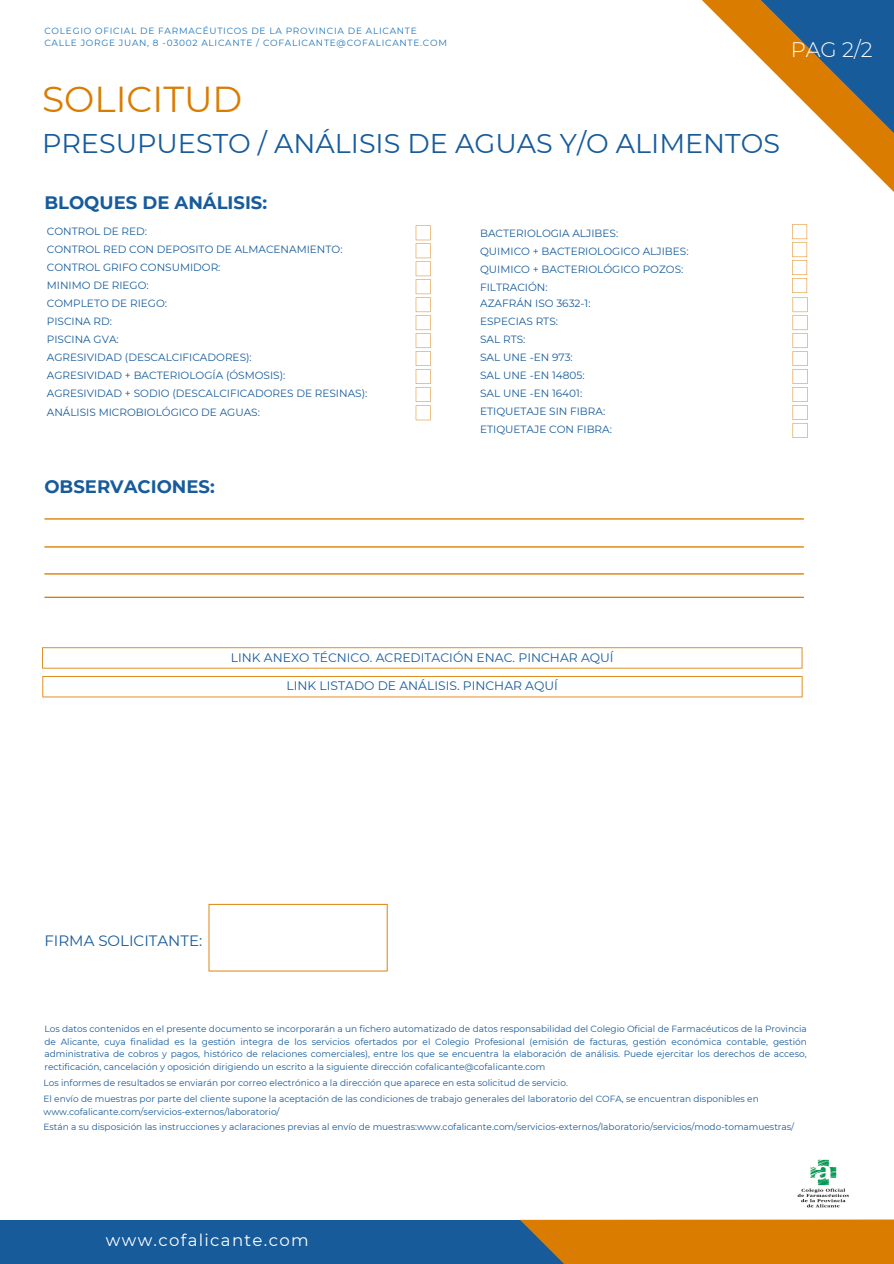
<style>
.page{position:relative;width:894px;height:1264px;background:#fff}
.page>*{position:absolute;margin:0;border:0;box-sizing:border-box;transform-origin:0 0}
.t1{font:36px "Montserrat";color:#da7c00}
.t2{font:27px "Montserrat";color:#175b9b}
.t3{font:300 21px "Montserrat";color:#fff}
.t4{font:700 18px "Montserrat";color:#175b9b}
.t5{font:16.5px "Montserrat";letter-spacing:.08em;color:#fff}
.t6{font:15px "Montserrat";color:#175b9b}
.t7{font:12.3px "Montserrat";color:#175b9b}
.t8{font:10.5px/18px "Montserrat";color:#175b9b}
.t9{font:9px/12.5px "Montserrat";color:#175b9b}
.t10{font:9px/12px "Montserrat";letter-spacing:.08em;color:#1c75bc}
</style>
<div class="page">
<svg style="left:702px;top:0;width:191px;height:239px"></svg>
<svg style="left:728px;top:0;width:165px;height:183px"></svg>
<div style="left:0;top:1219px;width:758px;height:44px;background:#175b9b"></div>
<svg style="left:520px;top:1219px;width:373px;height:44px;fill:#da7c00"></svg>
<img style="left:797px;top:1159px;width:52px;height:49px">
<svg style="left:415px;top:225px;width:15px;height:195px"></svg>
<svg style="left:792px;top:224px;width:15px;height:214px"></svg>
<svg style="left:44px;top:518px;width:759px;height:1px"></svg>
<svg style="left:44px;top:546px;width:759px;height:1px"></svg>
<svg style="left:44px;top:573px;width:759px;height:1px"></svg>
<svg style="left:208px;top:903px;width:179px;height:68px"></svg>
<svg style="left:44px;top:596px;width:759px;height:2px"></svg>
<svg style="left:42px;top:647px;width:760px;height:21px"></svg>
<svg style="left:42px;top:676px;width:760px;height:21px"></svg>
<p class="t10" style="left:44px;top:25px;width:404px">COLEGIO OFICIAL DE FARMACÉUTICOS DE LA PROVINCIA DE ALICANTE<br>CALLE JORGE JUAN, 8 -03002 ALICANTE / COFALICANTE@COFALICANTE.COM</p>
<h1 class="t1" style="left:42px;top:77px;width:202px">SOLICITUD</h1>
<h2 class="t2" style="left:42px;top:127px;width:739px">PRESUPUESTO / ANÁLISIS DE AGUAS Y/O ALIMENTOS</h2>
<h3 class="t3" style="left:790px;top:36px;width:83px">PAG 2/2</h3>
<h3 class="t4" style="left:44px;top:191px;width:224px">BLOQUES DE ANÁLISIS:</h3>
<p class="t8" style="left:47px;top:222px;width:322px">CONTROL DE RED:<br>CONTROL RED CON DEPOSITO DE ALMACENAMIENTO:<br>CONTROL GRIFO CONSUMIDOR:<br>MINIMO DE RIEGO:<br>COMPLETO DE RIEGO:<br>PISCINA RD:<br>PISCINA GVA:<br>AGRESIVIDAD (DESCALCIFICADORES):<br>AGRESIVIDAD + BACTERIOLOGÍA (ÓSMOSIS):<br>AGRESIVIDAD + SODIO (DESCALCIFICADORES DE RESINAS):<br>ANÁLISIS MICROBIOLÓGICO DE AGUAS:</p>
<p class="t8" style="left:480px;top:224px;width:210px">BACTERIOLOGIA ALJIBES:<br>QUIMICO + BACTERIOLOGICO ALJIBES:<br>QUIMICO + BACTERIOLÓGICO POZOS:<br>FILTRACIÓN:</p>
<p class="t8" style="left:480px;top:294px;width:133px">AZAFRÁN ISO 3632-1:<br>ESPECIAS RTS:<br>SAL RTS:<br>SAL UNE -EN 973:<br>SAL UNE -EN 14805:<br>SAL UNE -EN 16401:<br>ETIQUETAJE SIN FIBRA:<br>ETIQUETAJE CON FIBRA:</p>
<h3 class="t4" style="left:44px;top:476px;width:172px">OBSERVACIONES:</h3>
<h3 class="t7" style="left:231px;top:650px;width:384px">LINK ANEXO TÉCNICO. ACREDITACIÓN ENAC. PINCHAR AQUÍ</h3>
<h3 class="t7" style="left:286px;top:678px;width:273px">LINK LISTADO DE ANÁLISIS. PINCHAR AQUÍ</h3>
<h3 class="t6" style="left:44px;top:931px;width:159px">FIRMA SOLICITANTE:</h3>
<p class="t9" style="left:44px;top:1022px;width:763px;text-align:justify">Los datos contenidos en el presente documento se incorporarán a un fichero automatizado de datos responsabilidad del Colegio Oficial de Farmacéuticos de la Provincia de Alicante, cuya finalidad es la gestión integra de los servicios ofertados por el Colegio Profesional (emisión de facturas, gestión económica contable, gestión administrativa de cobros y pagos, histórico de relaciones comerciales), entre los que se encuentra la elaboración de análisis. Puede ejercitar los derechos de acceso, rectificación, cancelación y oposición dirigiendo un escrito a la siguiente dirección cofalicante@cofalicante.com</p>
<p class="t9" style="left:43px;top:1075px;width:716px;line-height:15.8px">Los informes de resultados se enviarán por correo electrónico a la dirección que aparece en esta solicitud de servicio.<br>El envío de muestras por parte del cliente supone la aceptación de las condiciones de trabajo generales del laboratorio del COFA, se encuentran disponibles en</p>
<p class="t9" style="left:43px;top:1103px;width:752px;line-height:15.8px">www.cofalicante.com/servicios-externos/laboratorio/<br>Están a su disposición las instrucciones y aclaraciones previas al envío de muestras:www.cofalicante.com/servicios-externos/laboratorio/servicios/modo-tomamuestras/</p>
<h3 class="t5" style="left:106px;top:1229px;width:204px">www.cofalicante.com</h3>
</div>
